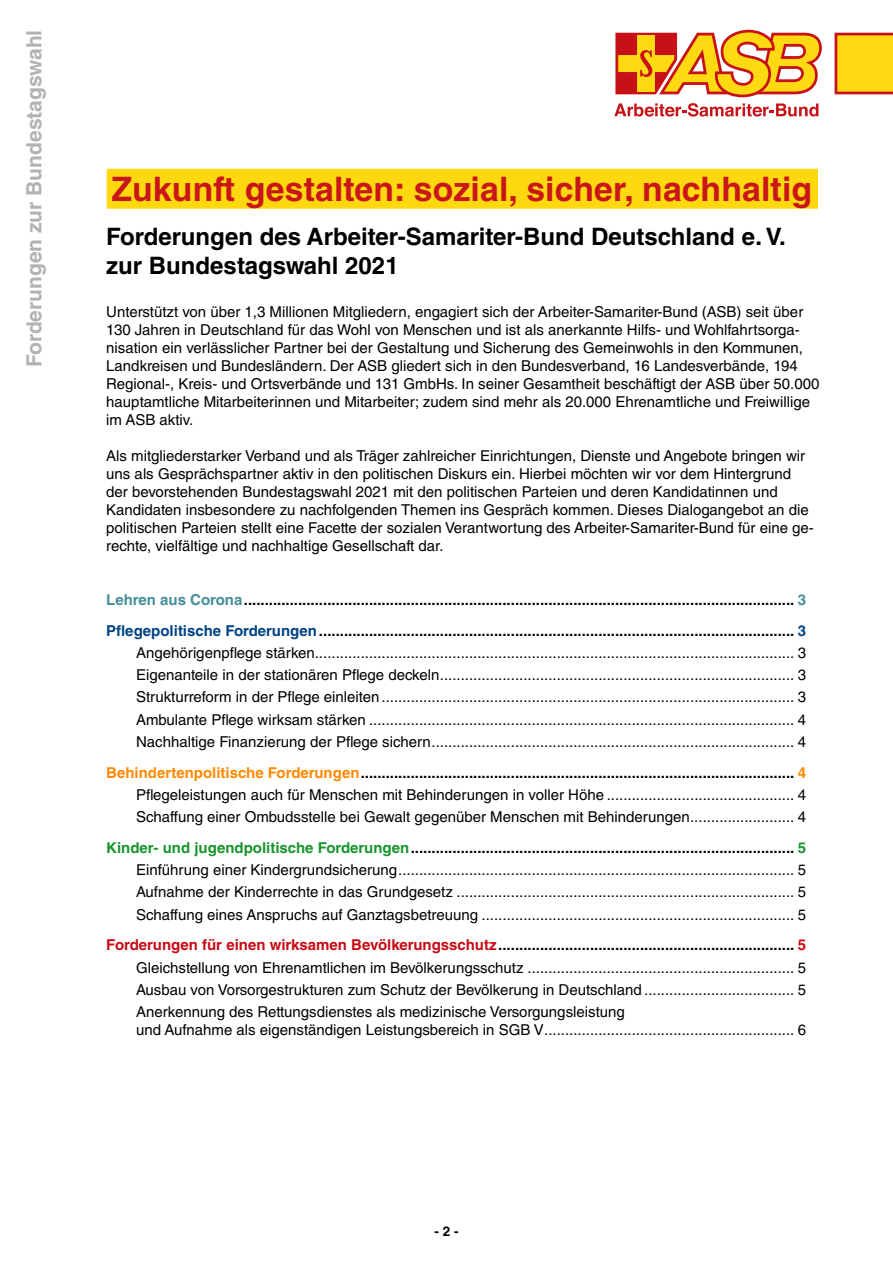
<style>
.page{position:relative;width:893px;height:1263px;background:#fff}
.page>*{position:absolute;margin:0;border:0;box-sizing:border-box;transform-origin:0 0}
.t1{font:700 33.75px "Helvetica LT Std";letter-spacing:.005em;color:#c91618}
.t2{font:700 24px/28.8px "Helvetica LT Std";color:#000}
.t3{font:700 21px "Helvetica LT Std";color:#b3b2b2}
.t4{font:15px/22.2px "Helvetica LT Std";color:#000;text-align:justify}
.t5{font:700 15px/30.8px "Helvetica LT Std";color:#000}
.t6{font:700 13.5px "Helvetica LT Std";color:#000}
.s1{color:#458e98}
.s2{color:#004385}
.s3{font-weight:700;color:#ff8900}
.s4{font-weight:700}
.s5{font-weight:700;color:#19962d}
.s6{font-weight:700;color:#c80a14}
</style>
<div class="page">
<svg style="left:614px;top:103px;width:204px;height:14px"></svg>
<svg style="left:615px;top:30px;width:207px;height:67px"></svg>
<svg style="left:835px;top:33px;width:58px;height:61px;background:#f8c212"></svg>
<div style="left:107px;top:173px;width:711px;height:36px;background:#ffd80f"></div>
<div style="left:107px;top:169px;width:711px;height:35px;background:#ffd80f"></div>
<h3 class="t3" style="left:21px;top:367px;width:339px;rotate:-90deg">Forderungen zur Bundestagswahl</h3>
<h1 class="t1" style="left:111px;top:168px;width:702px">Zukunft gestalten: sozial, sicher, nachhaltig</h1>
<h2 class="t2" style="left:106px;top:222px;width:681px">Forderungen des Arbeiter-Samariter-Bund Deutschland e. V. zur Bundestagswahl 2021</h2>
<p class="t4" style="left:106px;top:303px;width:715px;line-height:18px;text-align:left">Unterstützt von über 1,3 Millionen Mitgliedern, engagiert sich der Arbeiter-Samariter-Bund (ASB) seit über 130 Jahren in Deutschland für das Wohl von Menschen und ist als anerkannte Hilfs- und Wohlfahrtsorga&shy;nisation ein verlässlicher Partner bei der Gestaltung und Sicherung des Gemeinwohls in den Kommunen, Landkreisen und Bundesländern. Der ASB gliedert sich in den Bundesverband, 16 Landesverbände, 194<br>Regional-, Kreis- und Ortsverbände und 131 GmbHs. In seiner Gesamtheit beschäftigt der ASB über 50.000 hauptamtliche Mitarbeiterinnen und Mitarbeiter; zudem sind mehr als 20.000 Ehrenamtliche und Freiwillige im ASB aktiv.</p>
<p class="t4" style="left:106px;top:447px;width:709px;line-height:18px;text-align:left">Als mitgliederstarker Verband und als Träger zahlreicher Einrichtungen, Dienste und Angebote bringen wir uns als Gesprächspartner aktiv in den politischen Diskurs ein. Hierbei möchten wir vor dem Hintergrund der bevorstehenden Bundestagswahl 2021 mit den politischen Parteien und deren Kandidatinnen und Kandidaten insbesondere zu nachfolgenden Themen ins Gespräch kommen. Dieses Dialogangebot an die politischen Parteien stellt eine Facette der sozialen Verantwortung des Arbeiter-Samariter-Bund für eine ge&shy;rechte, vielfältige und nachhaltige Gesellschaft dar.</p>
<p class="t5" style="left:106px;top:584px;width:701px"><span class="s1">Lehren aus Corona</span>.................................................................................................................................... <span class="s1">3<br></span><span class="s2">Pflegepolitische Forderungen</span>.................................................................................................................. <span class="s2">3</span></p>
<p class="t4" style="left:136px;top:641px;width:672px">Angehörigenpflege stärken................................................................................................................... 3<br>Eigenanteile in der stationären Pflege deckeln..................................................................................... 3<br>Strukturreform in der Pflege einleiten ................................................................................................... 3<br>Ambulante Pflege wirksam stärken ...................................................................................................... 4<br>Nachhaltige Finanzierung der Pflege sichern....................................................................................... 4</p>
<p class="t4" style="left:136px;top:761px;width:672px;text-indent:-30px"><span class="s3">Behindertenpolitische Forderungen</span><span class="s4">........................................................................................................</span> <span class="s3">4<br></span>Pflegeleistungen auch für Menschen mit Behinderungen in voller Höhe ............................................. 4<br>Schaffung einer Ombudsstelle bei Gewalt gegenüber Menschen mit Behinderungen......................... 4</p>
<p class="t4" style="left:136px;top:836px;width:672px;text-indent:-30px"><span class="s5">Kinder- und jugendpolitische Forderungen</span><span class="s4">............................................................................................</span> <span class="s5">5<br></span>Einführung einer Kindergrundsicherung............................................................................................... 5<br>Aufnahme der Kinderrechte in das Grundgesetz ................................................................................. 5<br>Schaffung eines Anspruchs auf Ganztagsbetreuung ........................................................................... 5</p>
<p class="t4" style="left:136px;top:934px;width:672px;text-indent:-30px"><span class="s6">Forderungen für einen wirksamen Bevölkerungsschutz</span><span class="s4">.......................................................................</span> <span class="s6">5<br></span>Gleichstellung von Ehrenamtlichen im Bevölkerungsschutz ................................................................ 5<br>Ausbau von Vorsorgestrukturen zum Schutz der Bevölkerung in Deutschland .................................... 5<br>Anerkennung des Rettungsdienstes als medizinische Versorgungsleistung</p>
<p class="t4" style="left:136px;top:1019px;width:672px">und Aufnahme als eigenständigen Leistungsbereich in SGB V............................................................ 6</p>
<p class="t6" style="left:434px;top:1223px;width:26px">- 2 -</p>
</div>
